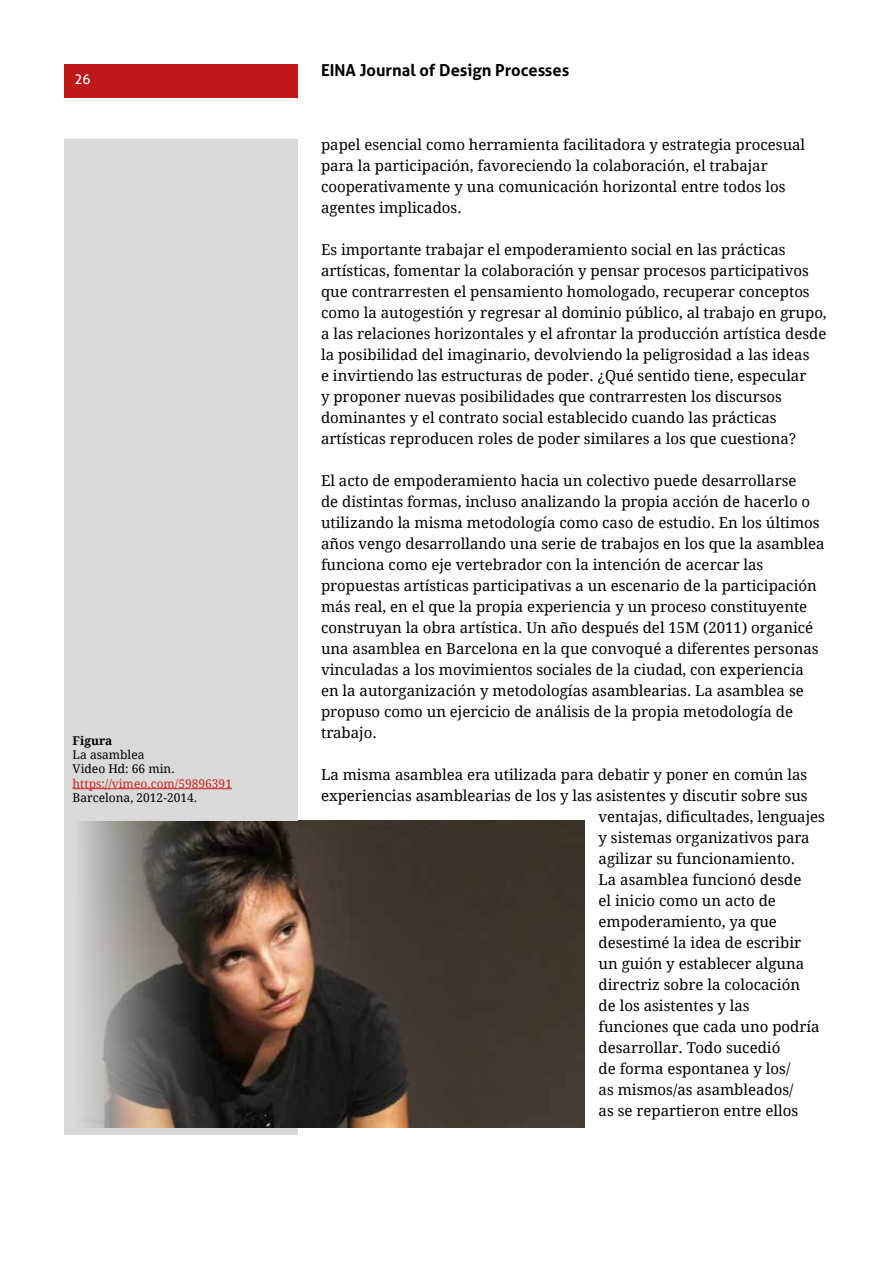
<style>
.page{position:relative;width:893px;height:1263px;background:#fff}
.page>*{position:absolute;margin:0;border:0;box-sizing:border-box;transform-origin:0 0}
.t1{font:700 16.5px "Aller";color:#000}
.t2{font:15px/21px "Droid Serif";color:#000}
.t3{font:13.5px "Aller";color:#fff}
.t4{font:12px/14.4px "Droid Serif";color:#000}
.t5{font:12px "Droid Serif";color:#d12321}
.t6{font:700 12px "Droid Serif";color:#000}
</style>
<div class="page">
<div style="left:65px;top:139px;width:233px;height:996px;background:#dadada"></div>
<div style="left:65px;top:65px;width:233px;height:33px;background:#c01818"></div>
<img style="left:80px;top:820px;width:505px;height:307px">
<div style="left:64px;top:727px;width:234px;height:93px;background:#dadada"></div>
<hr style="left:73px;top:788px;width:159px;height:1px;background:#d12321">
<p class="t3" style="left:74px;top:71px;width:18px">26</p>
<p class="t1" style="left:321px;top:60px;width:250px">EINA Journal of Design Processes</p>
<p class="t6" style="left:73px;top:733px;width:41px">Figura</p>
<p class="t4" style="left:73px;top:748px;width:104px">La asamblea<br>Video Hd: 66 min.</p>
<p class="t5" style="left:73px;top:777px;width:161px">https://vimeo.com/59896391</p>
<p class="t4" style="left:73px;top:791px;width:126px">Barcelona, 2012-2014.</p>
<p class="t2" style="left:321px;top:135px;width:486px">papel esencial como herramienta facilitadora y estrategia procesual para la participación, favoreciendo la colaboración, el trabajar cooperativamente y una comunicación horizontal entre todos los agentes implicados.</p>
<p class="t2" style="left:321px;top:240px;width:507px">Es importante trabajar el empoderamiento social en las prácticas artísticas, fomentar la colaboración y pensar procesos participativos que contrarresten el pensamiento homologado, recuperar conceptos como la autogestión y regresar al dominio público, al trabajo en grupo, a las relaciones horizontales y el afrontar la producción artística desde la posibilidad del imaginario, devolviendo la peligrosidad a las ideas<br>e invirtiendo las estructuras de poder. ¿Qué sentido tiene, especular<br>y proponer nuevas posibilidades que contrarresten los discursos dominantes y el contrato social establecido cuando las prácticas artísticas reproducen roles de poder similares a los que cuestiona?</p>
<p class="t2" style="left:321px;top:471px;width:505px">El acto de empoderamiento hacia un colectivo puede desarrollarse<br>de distintas formas, incluso analizando la propia acción de hacerlo o utilizando la misma metodología como caso de estudio. En los últimos años vengo desarrollando una serie de trabajos en los que la asamblea funciona como eje vertebrador con la intención de acercar las propuestas artísticas participativas a un escenario de la participación más real, en el que la propia experiencia y un proceso constituyente construyan la obra artística. Un año después del 15M (2011) organicé una asamblea en Barcelona en la que convoqué a diferentes personas vinculadas a los movimientos sociales de la ciudad, con experiencia en la autorganización y metodologías asamblearias. La asamblea se propuso como un ejercicio de análisis de la propia metodología de trabajo.</p>
<p class="t2" style="left:321px;top:765px;width:488px">La misma asamblea era utilizada para debatir y poner en común las</p>
<p class="t2" style="left:321px;top:786px;width:488px">experiencias asamblearias de los y las asistentes y discutir sobre sus</p>
<p class="t2" style="left:599px;top:807px;width:228px">ventajas, dificultades, lenguajes</p>
<p class="t2" style="left:599px;top:828px;width:213px">y sistemas organizativos para</p>
<p class="t2" style="left:599px;top:849px;width:198px">agilizar su funcionamiento.</p>
<p class="t2" style="left:599px;top:870px;width:204px">La asamblea funcionó desde</p>
<p class="t2" style="left:599px;top:891px;width:179px">el inicio como un acto de</p>
<p class="t2" style="left:599px;top:912px;width:180px">empoderamiento, ya que</p>
<p class="t2" style="left:599px;top:933px;width:204px">desestimé la idea de escribir</p>
<p class="t2" style="left:599px;top:954px;width:207px">un guión y establecer alguna</p>
<p class="t2" style="left:599px;top:975px;width:203px">directriz sobre la colocación</p>
<p class="t2" style="left:599px;top:996px;width:153px">de los asistentes y las</p>
<p class="t2" style="left:599px;top:1017px;width:223px">funciones que cada uno podría</p>
<p class="t2" style="left:599px;top:1038px;width:183px">desarrollar. Todo sucedió</p>
<p class="t2" style="left:599px;top:1059px;width:193px">de forma espontanea y los/</p>
<p class="t2" style="left:599px;top:1080px;width:196px">as mismos/as asambleados/</p>
<p class="t2" style="left:599px;top:1101px;width:201px">as se repartieron entre ellos</p>
</div>
